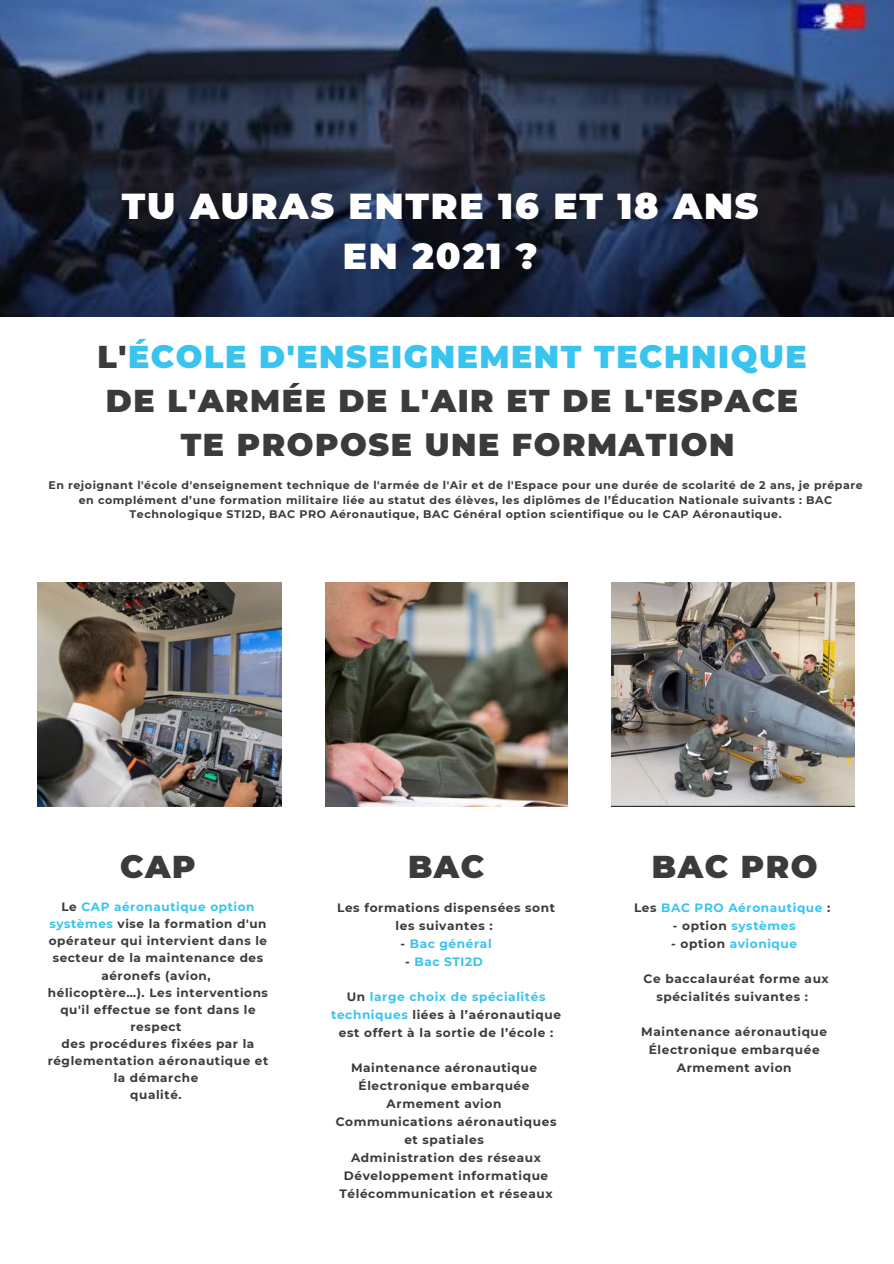
<style>
.page{position:relative;width:894px;height:1264px;background:#fff}
.page>*{position:absolute;margin:0;border:0;box-sizing:border-box;transform-origin:0 0}
.t1{font:900 36px/49.5px "Montserrat";letter-spacing:.05em;color:#fff;text-align:center}
.t2{font:900 31.5px/44px "Montserrat";letter-spacing:.05em;color:#3b3b3b;text-align:center}
.t3{font:700 12.15px/18px "Montserrat";letter-spacing:.05em;color:#3b3b3b;text-align:center}
.t4{font:700 12.15px "Montserrat";letter-spacing:.05em;color:#39c3ef}
.t5{font:700 12px/17px "Montserrat";letter-spacing:.05em;color:#3b3b3b;text-align:center}
.t6{font:700 10.95px/14.7px "Montserrat";letter-spacing:.05em;color:#3b3b3b;text-align:center}
.s1{color:#39c3ef}
.s2{color:#3b3b3b}
</style>
<div class="page">
<img style="left:38px;top:582px;width:243px;height:224px">
<img style="left:325px;top:582px;width:242px;height:224px">
<img style="left:611px;top:582px;width:243px;height:224px">
<img style="left:0;top:0;width:893px;height:316px">
<h1 class="t1" style="left:122px;top:181px;width:638px">TU AURAS ENTRE 16 ET 18 ANS<br>EN 2021 ?</h1>
<h2 class="t2" style="left:97px;top:335px;width:710px">L'<span class="s1">ÉCOLE D'ENSEIGNEMENT TECHNIQUE<br></span>DE L'ARMÉE DE L'AIR ET DE L'ESPACE<br>TE PROPOSE UNE FORMATION</h2>
<p class="t6" style="left:48px;top:478px;width:815px">En rejoignant l'école d'enseignement technique de l'armée de l'Air et de l'Espace pour une durée de scolarité de 2 ans, je prépare en complément d’une formation militaire liée au statut des élèves, les diplômes de l’Éducation Nationale suivants : BAC<br>Technologique STI2D, BAC PRO Aéronautique, BAC Général option scientifique ou le CAP Aéronautique.</p>
<h2 class="t2" style="left:120px;top:844px;width:77px">CAP</h2>
<p class="t5" style="left:48px;top:898px;width:222px">Le <span class="s1">CAP aéronautique option systèmes</span> vise la formation d'un opérateur qui intervient dans le secteur de la maintenance des aéronefs (avion,<br>hélicoptère…). Les interventions qu'il effectue se font dans le respect<br>des procédures fixées par la réglementation aéronautique et la démarche<br>qualité.</p>
<h2 class="t2" style="left:408px;top:844px;width:78px">BAC</h2>
<p class="t3" style="left:337px;top:898px;width:219px">Les formations dispensées sont les suivantes :</p>
<p class="t4" style="left:400px;top:936px;width:93px"><span class="s2">-</span> Bac général</p>
<p class="t4" style="left:405px;top:954px;width:79px"><span class="s2">-</span> Bac STI2D</p>
<p class="t3" style="left:331px;top:987px;width:231px">Un <span class="s1">large choix de spécialités techniques</span> liées à l’aéronautique est offert à la sortie de l’école :</p>
<p class="t3" style="left:335px;top:1058px;width:222px">Maintenance aéronautique<br>Électronique embarquée<br>Armement avion<br>Communications aéronautiques et spatiales<br>Administration des réseaux<br>Développement informatique<br>Télécommunication et réseaux</p>
<h2 class="t2" style="left:651px;top:844px;width:167px">BAC PRO</h2>
<p class="t4" style="left:633px;top:900px;width:198px"><span class="s2">Les</span> BAC PRO Aéronautique <span class="s2">:</span></p>
<p class="t4" style="left:672px;top:918px;width:124px"><span class="s2">- option</span> systèmes</p>
<p class="t4" style="left:671px;top:936px;width:127px"><span class="s2">- option</span> avionique</p>
<p class="t3" style="left:656px;top:969px;width:174px;text-align:left;text-indent:-13px">Ce baccalauréat forme aux spécialités suivantes :</p>
<p class="t3" style="left:641px;top:1022px;width:187px">Maintenance aéronautique<br>Électronique embarquée<br>Armement avion</p>
</div>
